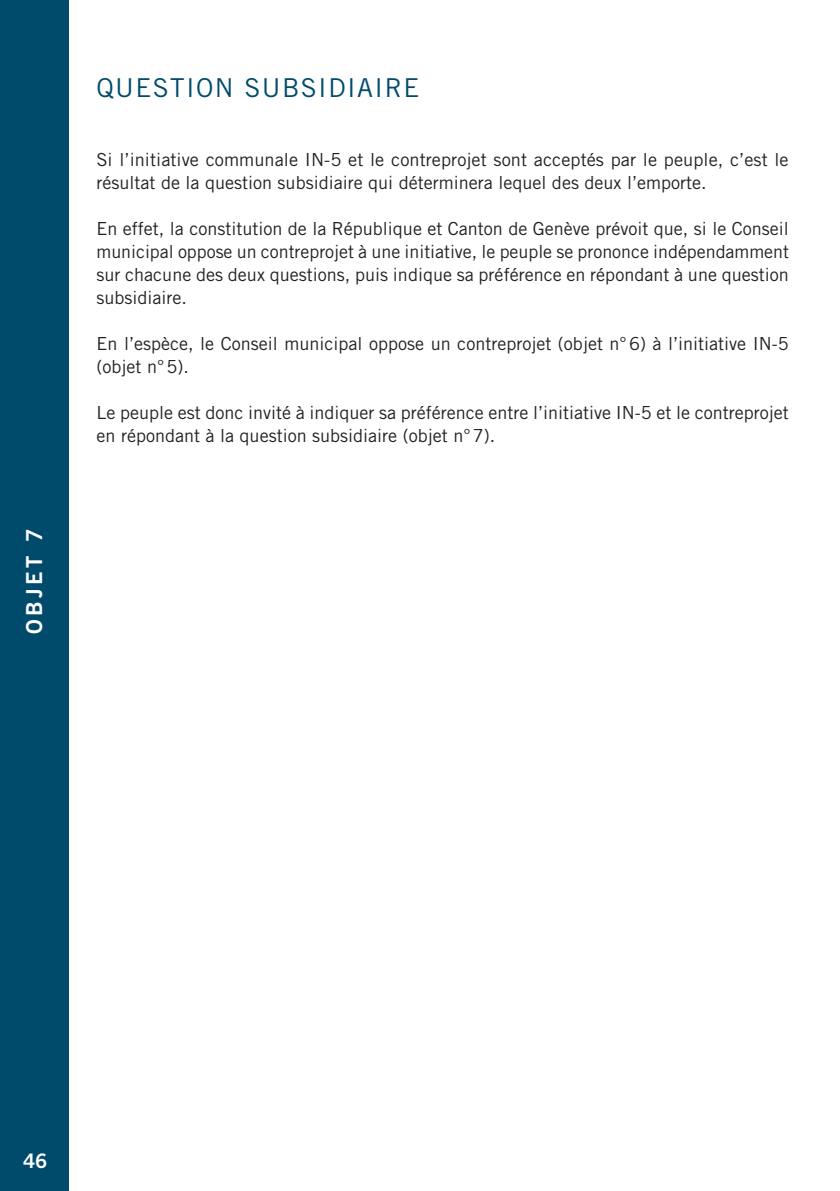
<style>
.page{position:relative;width:840px;height:1191px;background:#fff}
.page>*{position:absolute;margin:0;border:0;box-sizing:border-box;transform-origin:0 0}
.Titles___In_chapter{font:26px "Trade Gothic LT Std";letter-spacing:.055em;color:#004b6c}
.SIDEBARS_TEXT{font:22px "Trade Gothic LT Std Bd 2";letter-spacing:.15em;color:#fff}
.t1{font:20px "Trade Gothic LT Std Bd 2";color:#fff}
.Texts{font:18px/23px "Trade Gothic LT Std";color:#231f20}
</style>
<div class="page">
<div style="left:0;top:0;width:68px;height:1191px;background:#004b6c"></div>
<p class="SIDEBARS_TEXT" style="left:20px;top:633px;width:106px;rotate:-90deg">OBJET 7</p>
<p class="Titles___In_chapter" style="left:96px;top:72px;width:324px">QUESTION SUBSIDIAIRE</p>
<p class="Texts" style="left:96px;top:148px;width:693px">Si l’initiative communale IN-5 et le contreprojet sont acceptés par le peuple, c’est le résultat de la question subsidiaire qui déterminera lequel des deux l’emporte.</p>
<p class="Texts" style="left:96px;top:217px;width:693px;text-align:justify">En effet, la constitution de la République et Canton de Genève prévoit que, si le Conseil municipal oppose un contreprojet à une initiative, le peuple se prononce indépendamment sur chacune des deux questions, puis indique sa préférence en répondant à une question subsidiaire.</p>
<p class="Texts" style="left:96px;top:332px;width:693px">En l’espèce, le Conseil municipal oppose un contreprojet (objet n°6) à l’initiative IN-5 (objet n°5).</p>
<p class="Texts" style="left:96px;top:401px;width:693px">Le peuple est donc invité à indiquer sa préférence entre l’initiative IN-5 et le contreprojet en répondant à la question subsidiaire (objet n°7).</p>
<p class="t1" style="left:23px;top:1148px;width:26px">46</p>
</div>
